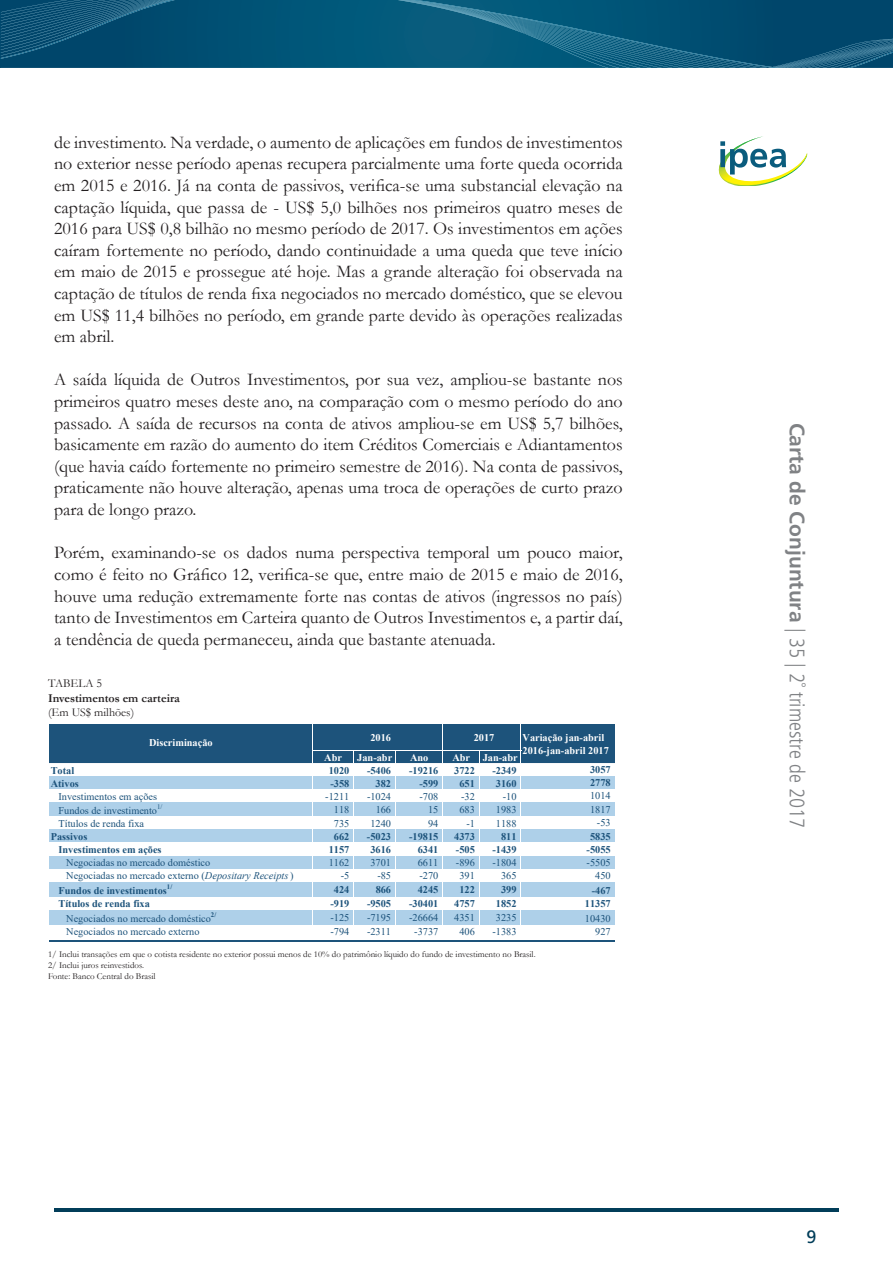
<style>
.page{position:relative;width:893px;height:1263px;background:#fff}
.page>*{position:absolute;margin:0;border:0;box-sizing:border-box;transform-origin:0 0}
.t1{font:condensed 21px "Frutiger 47 Light";color:#808285}
.t2{font:18px/21.6px "Garamond";color:#231f20;text-align:justify}
.t3{font:18px "Frutiger 55 Roman";color:#013d59}
.t4{font:700 12px "Garamond";color:#231f20}
.t5{font:12px "Garamond";color:#231f20}
.t6{font:10.35px "Times New Roman";color:#1d537b}
.t7{font:700 10.35px "Times New Roman";color:#1d537b}
.t8{font:700 10.35px/12.6px "Times New Roman";color:#fff}
.t9{font:9px/10.8px "Garamond";color:#231f20}
.t10{font:700 6.9px "Times New Roman";color:#1d537b}
.t11{font:6.9px "Times New Roman";color:#1d537b}
.s1{font-style:italic}
.s2{font-family:"Frutiger 65 Bold";font-stretch:normal}
</style>
<div class="page">
<svg style="left:0;top:0;width:893px;height:68px;background:#075578"></svg>
<hr style="left:54px;top:1209px;width:785px;height:3px;background:#013d59">
<img style="left:718px;top:136px;width:89px;height:50px">
<svg style="left:720px;top:141px;width:66px;height:34px"></svg>
<div style="left:49px;top:724px;width:566px;height:39px;background:#1d537b"></div>
<div style="left:49px;top:776px;width:566px;height:14px;background:#aed0e9"></div>
<div style="left:49px;top:803px;width:566px;height:14px;background:#aed0e9"></div>
<div style="left:49px;top:830px;width:566px;height:13px;background:#aed0e9"></div>
<div style="left:49px;top:856px;width:566px;height:13px;background:#aed0e9"></div>
<div style="left:49px;top:882px;width:566px;height:15px;background:#aed0e9"></div>
<div style="left:49px;top:910px;width:566px;height:15px;background:#aed0e9"></div>
<hr style="left:312px;top:750px;width:84px;height:1px;background:#fff">
<svg style="left:395px;top:751px;width:1px;height:12px"></svg>
<hr style="left:353px;top:751px;width:1px;height:187px;background:#fff">
<hr style="left:442px;top:724px;width:1px;height:106px;background:#fff">
<hr style="left:479px;top:751px;width:1px;height:79px;background:#fff">
<hr style="left:312px;top:724px;width:1px;height:214px;background:#fff">
<hr style="left:521px;top:724px;width:1px;height:214px;background:#fff">
<hr style="left:443px;top:750px;width:78px;height:1px;background:#fff">
<hr style="left:49px;top:763px;width:566px;height:1px;background:#f7f7f8">
<hr style="left:366px;top:750px;width:84px;height:1px;background:#fff">
<hr style="left:395px;top:763px;width:1px;height:175px;background:#fff">
<hr style="left:442px;top:818px;width:1px;height:120px;background:#fff">
<hr style="left:479px;top:813px;width:1px;height:120px;background:#fff">
<hr style="left:49px;top:940px;width:566px;height:2px;background:#1d537b">
<p class="t2" style="left:54px;top:131px;width:570px">de investimento. Na verdade, o aumento de aplicações em fundos de investimentos no exterior nesse período apenas recupera parcialmente uma forte queda ocorrida em 2015 e 2016. Já na conta de passivos, verifica-se uma substancial elevação na captação líquida, que passa de - US$ 5,0 bilhões nos primeiros quatro meses de 2016 para US$ 0,8 bilhão no mesmo período de 2017. Os investimentos em ações caíram fortemente no período, dando continuidade a uma queda que teve início em maio de 2015 e prossegue até hoje. Mas a grande alteração foi observada na captação de títulos de renda fixa negociados no mercado doméstico, que se elevou em US$ 11,4 bilhões no período, em grande parte devido às operações realizadas em abril.</p>
<p class="t2" style="left:54px;top:369px;width:570px">A saída líquida de Outros Investimentos, por sua vez, ampliou-se bastante nos primeiros quatro meses deste ano, na comparação com o mesmo período do ano passado. A saída de recursos na conta de ativos ampliou-se em US$ 5,7 bilhões, basicamente em razão do aumento do item Créditos Comerciais e Adiantamentos (que havia caído fortemente no primeiro semestre de 2016). Na conta de passivos, praticamente não houve alteração, apenas uma troca de operações de curto prazo para de longo prazo.</p>
<p class="t2" style="left:54px;top:541px;width:570px">Porém, examinando-se os dados numa perspectiva temporal um pouco maior, como é feito no Gráfico 12, verifica-se que, entre maio de 2015 e maio de 2016, houve uma redução extremamente forte nas contas de ativos (ingressos no país) tanto de Investimentos em Carteira quanto de Outros Investimentos e, a partir daí, a tendência de queda permaneceu, ainda que bastante atenuada.</p>
<p class="t5" style="left:48px;top:676px;width:56px">TABELA 5</p>
<p class="t4" style="left:48px;top:690px;width:133px">Investimentos em carteira</p>
<p class="t5" style="left:48px;top:704px;width:88px">(Em US$ milhões)</p>
<p class="t8" style="left:149px;top:736px;width:65px">Discriminação</p>
<p class="t8" style="left:523px;top:731px;width:88px">Variação jan-abril<br>2016-jan-abril 2017</p>
<p class="t8" style="left:370px;top:731px;width:22px">2016</p>
<p class="t8" style="left:474px;top:731px;width:22px">2017</p>
<p class="t8" style="left:324px;top:751px;width:19px">Abr</p>
<p class="t8" style="left:357px;top:751px;width:36px">Jan-abr</p>
<p class="t8" style="left:410px;top:751px;width:20px">Ano</p>
<p class="t8" style="left:452px;top:751px;width:67px">Abr Jan-abr</p>
<p class="t7" style="left:51px;top:763px;width:25px">Total</p>
<p class="t7" style="left:329px;top:763px;width:22px">1020</p>
<p class="t7" style="left:367px;top:763px;width:26px">-5406</p>
<p class="t7" style="left:409px;top:763px;width:31px">-19216</p>
<p class="t7" style="left:454px;top:763px;width:22px">3722</p>
<p class="t7" style="left:492px;top:763px;width:26px">-2349</p>
<p class="t7" style="left:590px;top:762px;width:22px">3057</p>
<p class="t7" style="left:51px;top:776px;width:30px">Ativos</p>
<p class="t7" style="left:330px;top:776px;width:20px">-358</p>
<p class="t7" style="left:376px;top:776px;width:17px">382</p>
<p class="t7" style="left:419px;top:776px;width:20px">-599</p>
<p class="t7" style="left:459px;top:776px;width:17px">651</p>
<p class="t7" style="left:496px;top:776px;width:22px">3160</p>
<p class="t7" style="left:590px;top:775px;width:22px">2778</p>
<p class="t6" style="left:59px;top:789px;width:100px">Investimentos em ações</p>
<p class="t6" style="left:325px;top:789px;width:26px">-1211</p>
<p class="t6" style="left:367px;top:789px;width:26px">-1024</p>
<p class="t6" style="left:419px;top:789px;width:20px">-708</p>
<p class="t6" style="left:461px;top:789px;width:15px">-32</p>
<p class="t6" style="left:503px;top:789px;width:15px">-10</p>
<p class="t6" style="left:590px;top:788px;width:22px">1014</p>
<p class="t6" style="left:59px;top:803px;width:100px">Fundos de investimento</p>
<p class="t11" style="left:157px;top:802px;width:7px">1/</p>
<p class="t6" style="left:334px;top:802px;width:17px">118</p>
<p class="t6" style="left:376px;top:802px;width:17px">166</p>
<p class="t6" style="left:428px;top:802px;width:12px">15</p>
<p class="t6" style="left:459px;top:802px;width:17px">683</p>
<p class="t6" style="left:496px;top:802px;width:22px">1983</p>
<p class="t6" style="left:590px;top:802px;width:22px">1817</p>
<p class="t6" style="left:59px;top:816px;width:87px">Títulos de renda fixa</p>
<p class="t6" style="left:334px;top:816px;width:17px">735</p>
<p class="t6" style="left:370px;top:816px;width:22px">1240</p>
<p class="t6" style="left:428px;top:816px;width:12px">94</p>
<p class="t6" style="left:466px;top:816px;width:10px">-1</p>
<p class="t6" style="left:496px;top:816px;width:22px">1188</p>
<p class="t6" style="left:597px;top:816px;width:15px">-53</p>
<p class="t7" style="left:51px;top:829px;width:38px">Passivos</p>
<p class="t7" style="left:334px;top:829px;width:17px">662</p>
<p class="t7" style="left:367px;top:829px;width:26px">-5023</p>
<p class="t7" style="left:409px;top:829px;width:31px">-19815</p>
<p class="t7" style="left:454px;top:829px;width:22px">4373</p>
<p class="t7" style="left:501px;top:829px;width:17px">811</p>
<p class="t7" style="left:590px;top:829px;width:22px">5835</p>
<p class="t7" style="left:58px;top:842px;width:105px">Investimentos em ações</p>
<p class="t7" style="left:329px;top:842px;width:22px">1157</p>
<p class="t7" style="left:370px;top:842px;width:22px">3616</p>
<p class="t7" style="left:418px;top:842px;width:22px">6341</p>
<p class="t7" style="left:456px;top:842px;width:20px">-505</p>
<p class="t7" style="left:492px;top:842px;width:26px">-1439</p>
<p class="t7" style="left:587px;top:842px;width:26px">-5055</p>
<p class="t6" style="left:66px;top:855px;width:146px">Negociadas no mercado doméstico</p>
<p class="t6" style="left:329px;top:855px;width:22px">1162</p>
<p class="t6" style="left:370px;top:855px;width:22px">3701</p>
<p class="t6" style="left:418px;top:855px;width:22px">6611</p>
<p class="t6" style="left:456px;top:855px;width:20px">-896</p>
<p class="t6" style="left:492px;top:855px;width:26px">-1804</p>
<p class="t6" style="left:587px;top:855px;width:26px">-5505</p>
<p class="t6" style="left:66px;top:868px;width:229px">Negociadas no mercado externo (<span class="s1">Depositary Receipts</span> )</p>
<p class="t6" style="left:341px;top:868px;width:10px">-5</p>
<p class="t6" style="left:377px;top:868px;width:15px">-85</p>
<p class="t6" style="left:419px;top:868px;width:20px">-270</p>
<p class="t6" style="left:459px;top:868px;width:17px">391</p>
<p class="t6" style="left:501px;top:868px;width:17px">365</p>
<p class="t6" style="left:595px;top:868px;width:17px">450</p>
<p class="t7" style="left:58px;top:883px;width:110px">Fundos de investimentos</p>
<p class="t10" style="left:167px;top:882px;width:7px">1/</p>
<p class="t7" style="left:334px;top:882px;width:17px">424</p>
<p class="t7" style="left:376px;top:882px;width:17px">866</p>
<p class="t7" style="left:418px;top:882px;width:22px">4245</p>
<p class="t7" style="left:459px;top:882px;width:17px">122</p>
<p class="t7" style="left:501px;top:882px;width:17px">399</p>
<p class="t7" style="left:592px;top:883px;width:20px">-467</p>
<p class="t7" style="left:59px;top:896px;width:93px">Títulos de renda fixa</p>
<p class="t7" style="left:330px;top:896px;width:20px">-919</p>
<p class="t7" style="left:367px;top:896px;width:26px">-9505</p>
<p class="t7" style="left:409px;top:896px;width:31px">-30401</p>
<p class="t7" style="left:454px;top:896px;width:22px">4757</p>
<p class="t7" style="left:496px;top:896px;width:22px">1852</p>
<p class="t7" style="left:585px;top:896px;width:27px">11357</p>
<p class="t6" style="left:66px;top:911px;width:146px">Negociados no mercado doméstico</p>
<p class="t10" style="left:211px;top:910px;width:7px">2/</p>
<p class="t6" style="left:330px;top:910px;width:20px">-125</p>
<p class="t6" style="left:367px;top:910px;width:26px">-7195</p>
<p class="t6" style="left:409px;top:910px;width:31px">-26664</p>
<p class="t6" style="left:454px;top:910px;width:22px">4351</p>
<p class="t6" style="left:496px;top:910px;width:22px">3235</p>
<p class="t6" style="left:585px;top:911px;width:27px">10430</p>
<p class="t6" style="left:66px;top:924px;width:135px">Negociados no mercado externo</p>
<p class="t6" style="left:330px;top:924px;width:20px">-794</p>
<p class="t6" style="left:367px;top:924px;width:26px">-2311</p>
<p class="t6" style="left:414px;top:924px;width:26px">-3737</p>
<p class="t6" style="left:459px;top:924px;width:17px">406</p>
<p class="t6" style="left:492px;top:924px;width:26px">-1383</p>
<p class="t6" style="left:595px;top:924px;width:17px">927</p>
<p class="t9" style="left:48px;top:949px;width:489px">1/ Inclui transações em que o cotista residente no exterior possui menos de 10% do patrimônio líquido do fundo de investimento no Brasil.<br>2/ Inclui juros reinvestidos.</p>
<p class="t9" style="left:48px;top:970px;width:109px">Fonte: Banco Central do Brasil</p>
<p class="t1" style="left:809px;top:423px;width:407px;rotate:90deg"><span class="s2">Carta de Conjuntura</span> | 35 | 2˚ trimestre de 2017</p>
<p class="t3" style="left:806px;top:1226px;width:12px">9</p>
</div>
